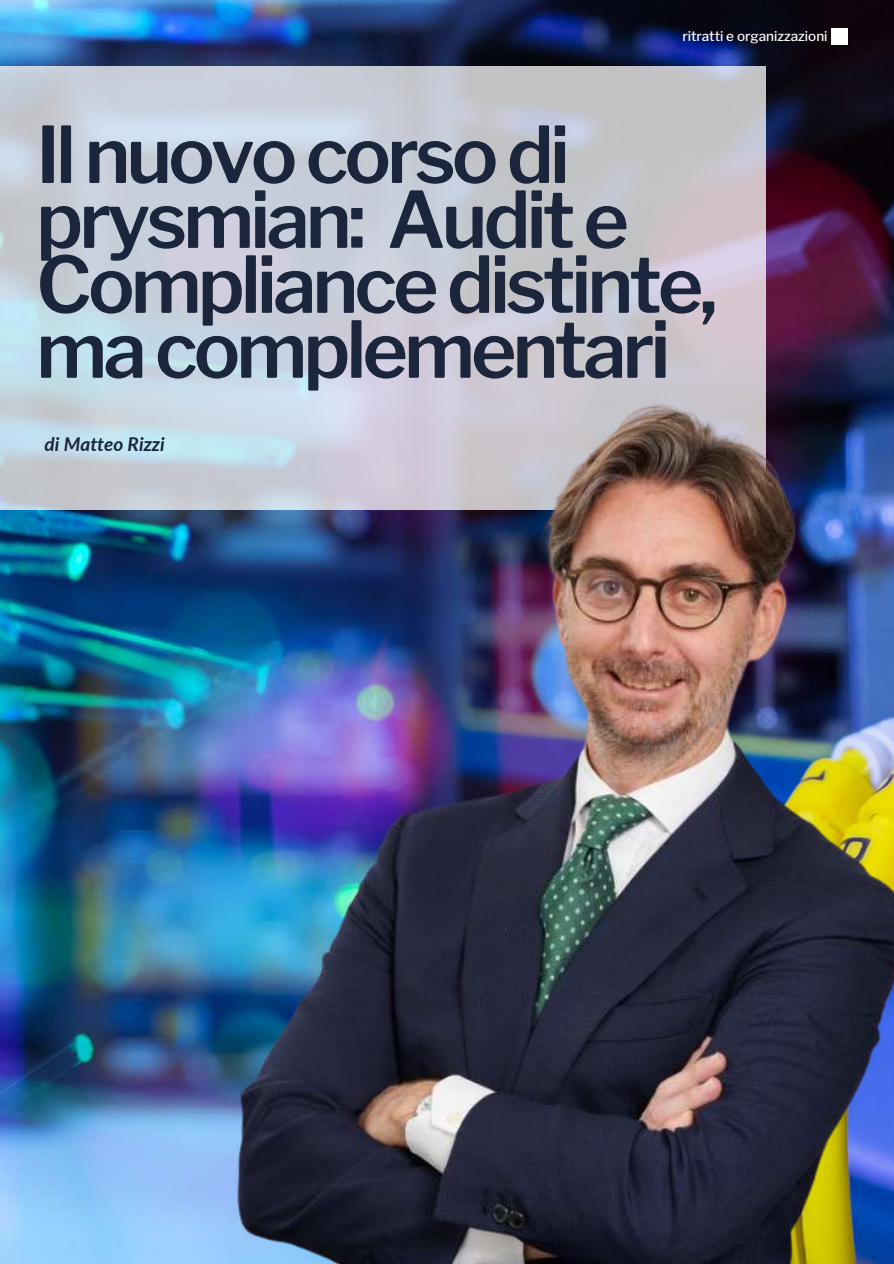
<style>
.page{position:relative;width:894px;height:1264px;background:#fff}
.page>*{position:absolute;margin:0;border:0;box-sizing:border-box;transform-origin:0 0}
.t1{font:600 77.55px/64.9px "Libre Franklin";letter-spacing:-.05em;color:#1b253c}
.t2{font:italic 700 19.05px "Lato";color:#1b253c}
.t3{font:500 13.5px "Libre Franklin";color:#fff}
</style>
<div class="page">
<img style="left:0;top:0;width:893px;height:1263px">
<div style="left:830px;top:28px;width:16px;height:16px;background:#fefefe"></div>
<svg style="left:0;top:66px;width:765px;height:443px;background:#c7ccd7"></svg>
<img style="left:210px;top:379px;width:683px;height:884px">
<p class="t3" style="left:682px;top:28px;width:147px">ritratti e organizzazioni</p>
<p class="t1" style="left:36px;top:122px;width:683px">Il nuovo corso di prysmian: Audit e<br>Compliance distinte, ma complementari</p>
<p class="t2" style="left:45px;top:432px;width:122px">di Matteo Rizzi</p>
</div>
